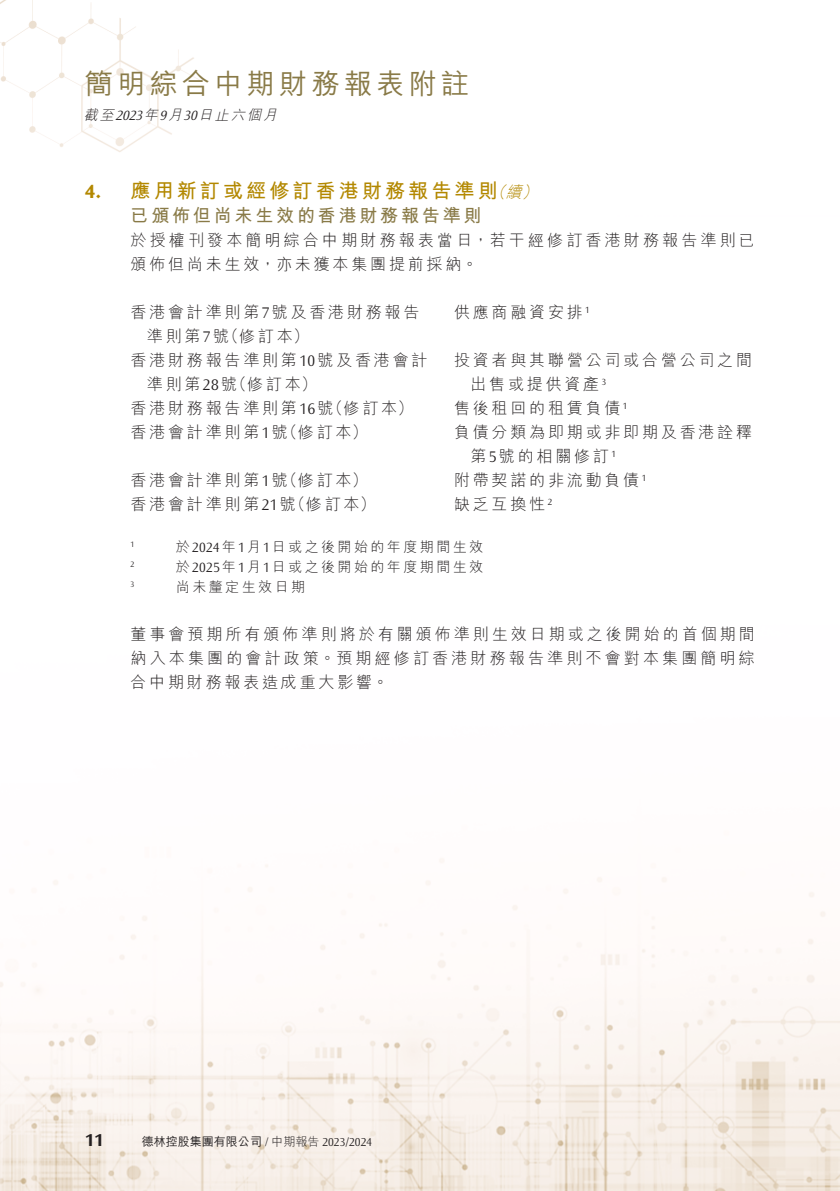
<style>
.page{position:relative;width:840px;height:1191px;background:#fff}
.page>*{position:absolute;margin:0;border:0;box-sizing:border-box;transform-origin:0 0}
.t1{font:500 28px "M Hei HK";letter-spacing:.155em;color:#897a47}
.t2{font:700 20px "M Hei HK";letter-spacing:.155em;color:#b38800}
.t3{font:700 20px "Ocean Sans Std";color:#b38800}
.t4{font:700 18px "M Hei HK";letter-spacing:.155em;color:#897a47}
.t5{font:700 18px "Ocean Sans Std";color:#231f20}
.t6{font:300 16px/24px "M Hei HK";letter-spacing:.175em;color:#231f20}
.t7{font:300 16px/24px "M Hei HK";letter-spacing:.195em;color:#231f20}
.t8{font:italic 300 16px "M Hei HK";color:#b38800}
.t9{font:300 14px "M Hei HK";letter-spacing:.175em;color:#231f20}
.t10{font:italic 300 14px "M Hei HK";color:#231f20}
.t11{font:500 12px "M Hei HK";color:#231f20}
.t12{font:300 9.4px "Ocean Sans Std";color:#231f20}
.t13{font:300 8.2px "Ocean Sans Std";color:#231f20}
.s1{font-family:"Ocean Sans Std"}
.s2{font-weight:300}
.s3{font-family:"Ocean Sans Std";font-weight:300}
</style>
<div class="page">
<img style="left:0;top:0;width:839px;height:1191px">
<h1 class="t1" style="left:85px;top:64px;width:385px">簡明綜合中期財務報表附註</h1>
<p class="t10" style="left:84px;top:108px;width:197px">截至<span class="s1">2023</span>年月<span class="s1">9 30</span>日止六個月</p>
<p class="t3" style="left:85px;top:180px;width:18px">4.</p>
<p class="t2" style="left:130px;top:176px;width:368px">應用新訂或經修訂香港財務報告準則</p>
<p class="t8" style="left:505px;top:184px;width:21px">續</p>
<p class="t8" style="left:489px;top:184px;width:21px">（</p>
<p class="t8" style="left:521px;top:184px;width:21px">(</p>
<p class="t4" style="left:130px;top:202px;width:352px">已頒佈但尚未生效的香港財務報告準則</p>
<p class="t7" style="left:130px;top:228px;width:625px">於授權刊發本簡明綜合中期財務報表當日，若干經修訂香港財務報告準則已頒佈但尚未生效，亦未獲本集團提前採納。</p>
<p class="t6" style="left:222px;top:300px;width:198px;text-indent:-92px">香港會計準則第<span class="s1">7</span>號及香港財務報告（修訂本(</p>
<p class="t6" style="left:454px;top:300px;width:130px">供應商融資安排</p>
<p class="t12" style="left:585px;top:304px;width:6px">1</p>
<p class="t6" style="left:147px;top:324px;width:83px">準則第<span class="s1">7</span>號</p>
<p class="t6" style="left:230px;top:348px;width:198px;text-indent:-100px">香港財務報告準則第<span class="s1">10</span>號及香港會計（修訂本(</p>
<p class="t6" style="left:147px;top:372px;width:92px">準則第<span class="s1">28</span>號</p>
<p class="t6" style="left:454px;top:348px;width:299px">投資者與其聯營公司或合營公司之間</p>
<p class="t12" style="left:601px;top:376px;width:6px">3</p>
<p class="t6" style="left:470px;top:372px;width:130px">出售或提供資產</p>
<p class="t6" style="left:327px;top:396px;width:88px">（修訂本）</p>
<p class="t6" style="left:130px;top:396px;width:204px">香港財務報告準則第<span class="s1">16</span>號</p>
<p class="t6" style="left:454px;top:396px;width:168px">售後租回的租賃負債</p>
<p class="t12" style="left:622px;top:400px;width:6px">1</p>
<p class="t6" style="left:281px;top:420px;width:88px">（修訂本）</p>
<p class="t6" style="left:130px;top:420px;width:159px">香港會計準則第<span class="s1">1</span>號</p>
<p class="t6" style="left:454px;top:420px;width:299px">負債分類為即期或非即期及香港詮釋</p>
<p class="t6" style="left:470px;top:444px;width:140px">第<span class="s1">5</span>號的相關修訂</p>
<p class="t12" style="left:611px;top:448px;width:6px">1</p>
<p class="t6" style="left:281px;top:468px;width:88px">（修訂本）</p>
<p class="t6" style="left:130px;top:468px;width:159px">香港會計準則第<span class="s1">1</span>號</p>
<p class="t6" style="left:454px;top:468px;width:187px">附帶契諾的非流動負債</p>
<p class="t12" style="left:641px;top:472px;width:6px">1</p>
<p class="t6" style="left:289px;top:492px;width:88px">（修訂本）</p>
<p class="t6" style="left:130px;top:492px;width:167px">香港會計準則第<span class="s1">21</span>號</p>
<p class="t9" style="left:176px;top:540px;width:308px">於<span class="s1">2024</span>年<span class="s1">1</span>月<span class="s1">1</span>日或之後開始的年度期間生效</p>
<p class="t6" style="left:454px;top:492px;width:93px">缺乏互換性</p>
<p class="t12" style="left:547px;top:496px;width:6px">2</p>
<p class="t13" style="left:130px;top:540px;width:5px">1</p>
<p class="t13" style="left:130px;top:560px;width:5px">2</p>
<p class="t9" style="left:176px;top:560px;width:308px">於<span class="s1">2025</span>年<span class="s1">1</span>月<span class="s1">1</span>日或之後開始的年度期間生效</p>
<p class="t9" style="left:176px;top:580px;width:131px">尚未釐定生效日期</p>
<p class="t13" style="left:130px;top:580px;width:5px">3</p>
<p class="t6" style="left:130px;top:622px;width:625px;text-align:justify">董事會預期所有頒佈準則將於有關頒佈準則生效日期或之後開始的首個期間納入本集團的會計政策。預期經修訂香港財務報告準則不會對本集團簡明綜合中期財務報表造成重大影響。</p>
<p class="t5" style="left:85px;top:1130px;width:20px">11</p>
<p class="t11" style="left:142px;top:1133px;width:232px">德林控股集團有限公司 <span class="s2">/ 中期報告</span> <span class="s3">2023/2024</span></p>
</div>
